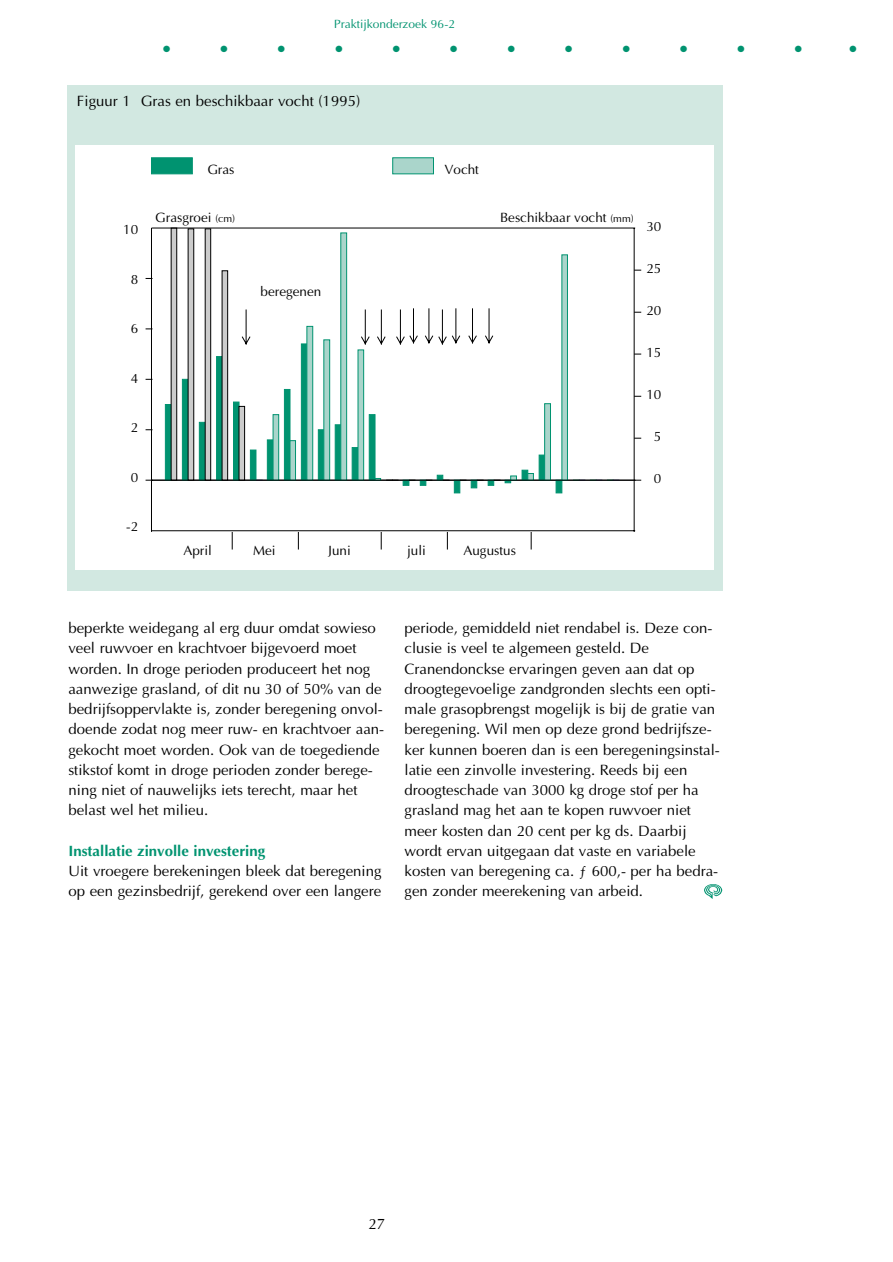
<style>
.page{position:relative;width:893px;height:1262px;background:#fff}
.page>*{position:absolute;margin:0;border:0;box-sizing:border-box;transform-origin:0 0}
.t1{font:15px/20.2px "Optima";color:#000}
.t2{font:700 15px "Optima";color:#009370}
.t3{font:13.5px "Optima";color:#000}
.t4{font:12px "Optima";color:#009370}
.t5{font:9px "Zapf Dingbats";color:#009370}
.s1{font-size:10.5px}
</style>
<div class="page">
<div style="left:67px;top:85px;width:655px;height:505px;background:#d2e8e1"></div>
<div style="left:75px;top:146px;width:638px;height:424px;background:#fff"></div>
<svg style="left:165px;top:404px;width:6px;height:76px"></svg>
<svg style="left:182px;top:379px;width:6px;height:101px"></svg>
<svg style="left:199px;top:422px;width:6px;height:58px"></svg>
<svg style="left:216px;top:356px;width:6px;height:124px"></svg>
<svg style="left:233px;top:402px;width:6px;height:78px"></svg>
<div style="left:250px;top:450px;width:6px;height:30px;background:#009370"></div>
<svg style="left:267px;top:440px;width:6px;height:40px"></svg>
<div style="left:284px;top:389px;width:6px;height:91px;background:#009370"></div>
<div style="left:301px;top:344px;width:6px;height:136px;background:#009370;border:1px solid #009370"></div>
<svg style="left:318px;top:429px;width:6px;height:51px"></svg>
<svg style="left:335px;top:424px;width:5px;height:56px"></svg>
<svg style="left:352px;top:447px;width:6px;height:33px"></svg>
<svg style="left:369px;top:414px;width:6px;height:66px"></svg>
<svg style="left:454px;top:481px;width:6px;height:12px"></svg>
<svg style="left:471px;top:481px;width:6px;height:7px"></svg>
<svg style="left:522px;top:470px;width:6px;height:10px"></svg>
<div style="left:539px;top:455px;width:6px;height:25px;background:#009370;border:1px solid #009370"></div>
<div style="left:556px;top:480px;width:6px;height:13px;background:#009370;border:1px solid #009370"></div>
<div style="left:151px;top:158px;width:41px;height:16px;background:#009370;border:1px solid #009370"></div>
<svg style="left:171px;top:229px;width:6px;height:251px;fill:#ccc"></svg>
<svg style="left:188px;top:229px;width:6px;height:251px;fill:#ccc"></svg>
<svg style="left:205px;top:229px;width:6px;height:251px;fill:#ccc"></svg>
<svg style="left:222px;top:271px;width:6px;height:209px"></svg>
<svg style="left:239px;top:406px;width:6px;height:74px"></svg>
<svg style="left:273px;top:414px;width:6px;height:66px"></svg>
<svg style="left:290px;top:440px;width:6px;height:40px"></svg>
<svg style="left:307px;top:345px;width:6px;height:135px"></svg>
<svg style="left:324px;top:345px;width:6px;height:135px"></svg>
<div style="left:340px;top:233px;width:7px;height:247px;background:#aad5cb;border:1px solid #009370"></div>
<svg style="left:358px;top:350px;width:6px;height:130px"></svg>
<svg style="left:375px;top:475px;width:74px;height:10px"></svg>
<svg style="left:477px;top:476px;width:39px;height:9px"></svg>
<svg style="left:527px;top:473px;width:6px;height:7px"></svg>
<svg style="left:544px;top:403px;width:6px;height:77px"></svg>
<svg style="left:561px;top:255px;width:6px;height:225px"></svg>
<div style="left:392px;top:158px;width:41px;height:16px;background:#aad5cb"></div>
<hr style="left:634px;top:228px;width:1px;height:304px;background:#000">
<hr style="left:151px;top:530px;width:484px;height:1px;background:#000">
<hr style="left:151px;top:228px;width:1px;height:304px;background:#000">
<hr style="left:151px;top:228px;width:484px;height:1px;background:#000">
<svg style="left:232px;top:532px;width:1px;height:17px"></svg>
<svg style="left:298px;top:532px;width:1px;height:17px"></svg>
<svg style="left:381px;top:532px;width:1px;height:17px"></svg>
<svg style="left:241px;top:307px;width:177px;height:38px"></svg>
<svg style="left:447px;top:532px;width:1px;height:17px"></svg>
<svg style="left:531px;top:532px;width:1px;height:17px"></svg>
<svg style="left:425px;top:308px;width:69px;height:37px"></svg>
<hr style="left:151px;top:480px;width:484px;height:1px;background:#000">
<svg style="left:704px;top:884px;width:18px;height:15px"></svg>
<p class="t4" style="left:334px;top:19px;width:122px">Praktijkonderzoek 96-2</p>
<p class="t5" style="left:163px;top:44px;width:9px">●</p>
<p class="t5" style="left:220px;top:44px;width:9px">●</p>
<p class="t5" style="left:278px;top:44px;width:9px">●</p>
<p class="t5" style="left:335px;top:44px;width:9px">●</p>
<p class="t5" style="left:393px;top:44px;width:9px">●</p>
<p class="t5" style="left:450px;top:44px;width:9px">●</p>
<p class="t5" style="left:507px;top:44px;width:9px">●</p>
<p class="t5" style="left:565px;top:44px;width:9px">●</p>
<p class="t5" style="left:622px;top:44px;width:9px">●</p>
<p class="t5" style="left:680px;top:44px;width:9px">●</p>
<p class="t5" style="left:737px;top:44px;width:9px">●</p>
<p class="t5" style="left:795px;top:44px;width:9px">●</p>
<p class="t5" style="left:849px;top:44px;width:9px">●</p>
<p class="t1" style="left:77px;top:93px;width:285px">Figuur 1 Gras en beschikbaar vocht (1995)</p>
<p class="t3" style="left:123px;top:224px;width:17px">10</p>
<p class="t3" style="left:131px;top:274px;width:9px">8</p>
<p class="t3" style="left:131px;top:323px;width:9px">6</p>
<p class="t3" style="left:131px;top:373px;width:9px">4</p>
<p class="t3" style="left:131px;top:422px;width:9px">2</p>
<p class="t3" style="left:131px;top:472px;width:9px">0</p>
<p class="t3" style="left:126px;top:521px;width:14px">-2</p>
<p class="t3" style="left:207px;top:163px;width:28px">Gras</p>
<p class="t3" style="left:155px;top:211px;width:81px">Grasgroei <span class="s1">(cm)</span></p>
<p class="t3" style="left:260px;top:286px;width:62px">beregenen</p>
<p class="t3" style="left:444px;top:163px;width:36px">Vocht</p>
<p class="t3" style="left:500px;top:212px;width:135px">Beschikbaar vocht <span class="s1">(mm)</span></p>
<p class="t3" style="left:646px;top:220px;width:17px">30</p>
<p class="t3" style="left:646px;top:262px;width:17px">25</p>
<p class="t3" style="left:646px;top:304px;width:17px">20</p>
<p class="t3" style="left:646px;top:346px;width:17px">15</p>
<p class="t3" style="left:646px;top:388px;width:17px">10</p>
<p class="t3" style="left:653px;top:430px;width:9px">5</p>
<p class="t3" style="left:653px;top:472px;width:9px">0</p>
<p class="t3" style="left:183px;top:545px;width:30px">April</p>
<p class="t3" style="left:253px;top:545px;width:24px">Mei</p>
<p class="t3" style="left:328px;top:545px;width:24px">Juni</p>
<p class="t3" style="left:407px;top:545px;width:20px">juli</p>
<p class="t3" style="left:463px;top:545px;width:54px">Augustus</p>
<p class="t1" style="left:68px;top:619px;width:317px">beperkte weidegang al erg duur omdat sowieso veel ruwvoer en krachtvoer bijgevoerd moet worden. In droge perioden produceert het nog aanwezige grasland, of dit nu 30 of 50% van de bedrijfsoppervlakte is, zonder beregening onvol&shy;doende zodat nog meer ruw- en krachtvoer aan&shy;gekocht moet worden. Ook van de toegediende stikstof komt in droge perioden zonder berege&shy;ning niet of nauwelijks iets terecht, maar het belast wel het milieu.</p>
<p class="t2" style="left:68px;top:844px;width:198px">Installatie zinvolle investering</p>
<p class="t1" style="left:68px;top:862px;width:315px">Uit vroegere berekeningen bleek dat beregening op een gezinsbedrijf, gerekend over een langere</p>
<p class="t1" style="left:404px;top:619px;width:317px">periode, gemiddeld niet rendabel is. Deze con&shy;clusie is veel te algemeen gesteld. De Cranendonckse ervaringen geven aan dat op droogtegevoelige zandgronden slechts een opti&shy;male grasopbrengst mogelijk is bij de gratie van beregening. Wil men op deze grond bedrijfsze&shy;ker kunnen boeren dan is een beregeningsinstal&shy;latie een zinvolle investering. Reeds bij een droogteschade van 3000 kg droge stof per ha grasland mag het aan te kopen ruwvoer niet meer kosten dan 20 cent per kg ds. Daarbij wordt ervan uitgegaan dat vaste en variabele kosten van beregening ca. ƒ 600,- per ha bedra&shy;gen zonder meerekening van arbeid.</p>
<p class="t1" style="left:368px;top:1215px;width:18px">27</p>
</div>
